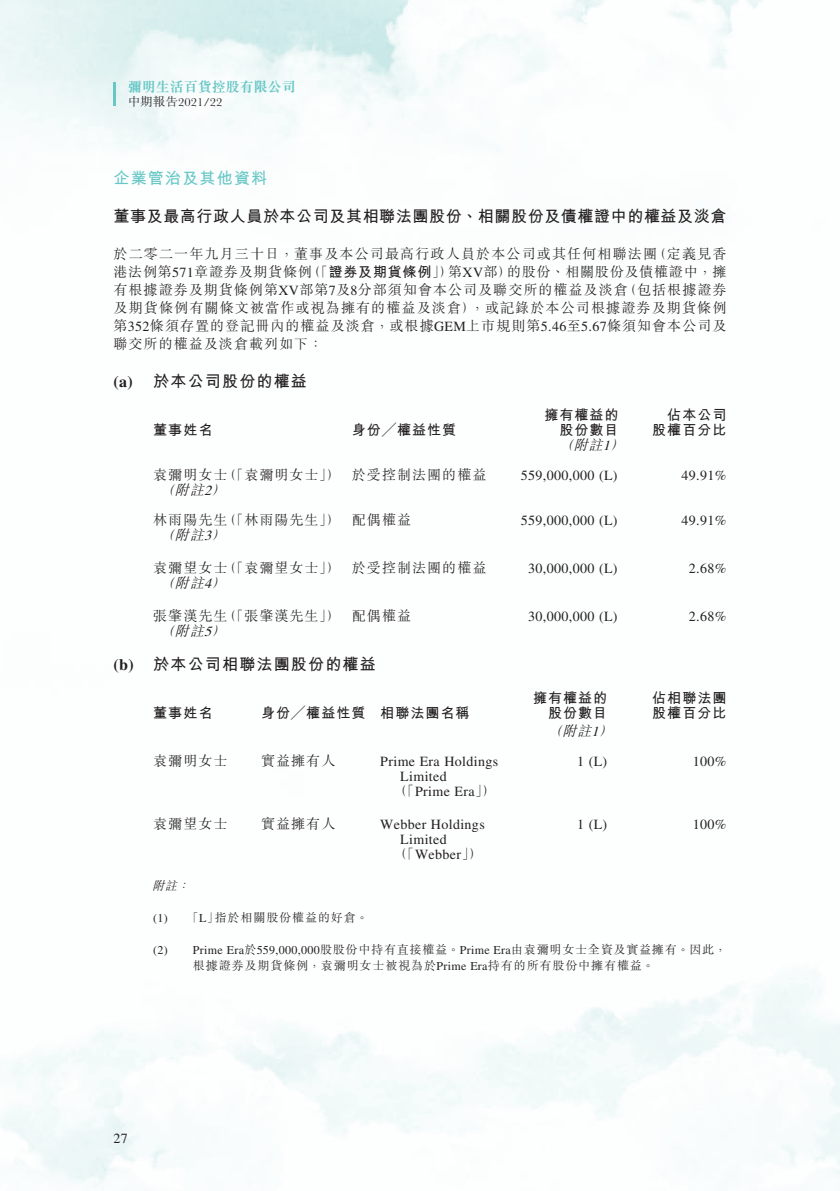
<style>
.page{position:relative;width:840px;height:1191px;background:#fff}
.page>*{position:absolute;margin:0;border:0;box-sizing:border-box;transform-origin:0 0}
.t1{font:700 16px "M Hei HK";letter-spacing:.035em;color:#231f20}
.t2{font:700 16px "M Hei HK";letter-spacing:.075em;color:#231f20}
.t3{font:700 16px "M Hei HK";letter-spacing:.075em;color:#66c7c5}
.t4{font:700 16px "Times LT Std";color:#231f20}
.t5{font:300 14px/18px "M Sung HK";letter-spacing:.075em;color:#231f20;text-align:right}
.t6{font:14px/15px "Times LT Std";letter-spacing:.025em;color:#231f20}
.t7{font:700 14px/15px "M Hei HK";letter-spacing:.075em;color:#231f20;text-align:right}
.t8{font:italic 300 14px "M Sung HK";color:#231f20}
.t9{font:300 14px "M Sung HK";letter-spacing:.055em;color:#231f20}
.t10{font:700 14px "M Sung HK";color:#66c7c5}
.t11{font:700 14px "M Hei HK";letter-spacing:.055em;color:#231f20}
.t12{font:300 12px "M Sung HK";letter-spacing:.075em;color:#231f20}
.t13{font:300 12px "M Sung HK";color:#231f20;scale:1.05 1}
.t14{font:12px "Times LT Std";color:#231f20}
.t15{font:italic 300 12px "M Sung HK";color:#231f20}
.s1{font-family:"Times LT Std";font-weight:400}
.s2{font-family:"M Sung HK";font-weight:300}
.s3{font-style:italic}
.s4{font-family:"Times LT Std";font-weight:400;font-style:italic}
</style>
<div class="page">
<img style="left:0;top:0;width:839px;height:1188px">
<hr style="left:113px;top:83px;width:3px;height:23px;background:#66c7c5">
<p class="t10" style="left:128px;top:77px;width:169px">彌明生活百貨控股有限公司</p>
<p class="t13" style="left:128px;top:93px;width:92px">中期報告2021/22</p>
<p class="t3" style="left:113px;top:167px;width:155px">企業管治及其他資料</p>
<p class="t1" style="left:113px;top:205px;width:614px">董事及最高行政人員於本公司及其相聯法團股份、相關股份及債權證中的權益及淡倉</p>
<p class="t5" style="left:652px;top:244px;width:75px">（定義見香</p>
<p class="t5" style="left:507px;top:244px;width:221px;text-align:left;text-indent:-393px">於二零二一年九月三十日，董事及本公司最高行政人員於本公司或其任何相聯法團<br>的股份、相關股份及債權證中，擁</p>
<p class="t9" style="left:113px;top:262px;width:200px">港法例第<span class="s1">571</span>章證券及期貨條例</p>
<p class="t5" style="left:448px;top:262px;width:65px">第<span class="s1">XV</span>部）</p>
<p class="t11" style="left:307px;top:261px;width:148px"><span class="s2">（「</span>證券及期貨條例<span class="s2">」）</span></p>
<p class="t5" style="left:470px;top:280px;width:257px;text-align:left;text-indent:-357px">有根據證券及期貨條例第<span class="s1">XV</span>部第及<span class="s1">7 8</span>分部須知會本公司及聯交所的權益及淡倉<br>，或記錄於本公司根據證券及期貨條例</p>
<p class="t5" style="left:622px;top:280px;width:105px">（包括根據證券</p>
<p class="t5" style="left:113px;top:298px;width:614px;text-align:left">及期貨條例有關條文被當作或視為擁有的權益及淡倉）<br>第<span class="s1">352</span>條須存置的登記冊內的權益及淡倉，或根據<span class="s1">GEM</span>上市規則第<span class="s1">5.46</span>至<span class="s1">5.67</span>條須知會本公司及聯交所的權益及淡倉載列如下：</p>
<p class="t2" style="left:153px;top:369px;width:155px">於本公司股份的權益</p>
<p class="t4" style="left:113px;top:371px;width:21px">a( )</p>
<p class="t4" style="left:113px;top:655px;width:22px">b( )</p>
<p class="t7" style="left:153px;top:421px;width:61px">董事姓名</p>
<p class="t5" style="left:153px;top:466px;width:79px;line-height:15px">袁彌明女士<span class="s3">(</span><span class="s4">2</span></p>
<p class="t5" style="left:222px;top:465px;width:119px">（「袁彌明女士 (「</p>
<p class="t8" style="left:174px;top:480px;width:35px">附註</p>
<p class="t8" style="left:160px;top:480px;width:20px">（</p>
<p class="t5" style="left:153px;top:511px;width:79px;line-height:15px">林雨陽先生<span class="s3">(</span><span class="s4">3</span></p>
<p class="t5" style="left:222px;top:510px;width:119px">（「林雨陽先生 (「</p>
<p class="t8" style="left:174px;top:525px;width:35px">附註</p>
<p class="t8" style="left:160px;top:525px;width:20px">（</p>
<p class="t5" style="left:153px;top:559px;width:79px;line-height:15px">袁彌望女士<span class="s3">(</span><span class="s4">4</span></p>
<p class="t5" style="left:222px;top:558px;width:119px">（「袁彌望女士 (「</p>
<p class="t8" style="left:174px;top:573px;width:35px">附註</p>
<p class="t8" style="left:160px;top:573px;width:20px">（</p>
<p class="t7" style="left:351px;top:421px;width:106px">身份╱權益性質</p>
<p class="t5" style="left:351px;top:465px;width:136px">於受控制法團的權益</p>
<p class="t5" style="left:351px;top:510px;width:61px">配偶權益</p>
<p class="t5" style="left:351px;top:558px;width:136px">於受控制法團的權益</p>
<p class="t5" style="left:351px;top:606px;width:61px">配偶權益</p>
<p class="t2" style="left:153px;top:652px;width:224px">於本公司相聯法團股份的權益</p>
<p class="t5" style="left:153px;top:607px;width:79px;line-height:15px">張肇漢先生<span class="s3">(</span><span class="s4">5</span></p>
<p class="t5" style="left:222px;top:606px;width:119px">（「張肇漢先生 (「</p>
<p class="t8" style="left:174px;top:621px;width:35px">附註</p>
<p class="t8" style="left:160px;top:621px;width:20px">（</p>
<p class="t7" style="left:153px;top:704px;width:61px">董事姓名</p>
<p class="t5" style="left:153px;top:751px;width:76px">袁彌明女士</p>
<p class="t5" style="left:153px;top:814px;width:76px">袁彌望女士</p>
<p class="t15" style="left:152px;top:877px;width:31px">附註</p>
<p class="t15" style="left:177px;top:877px;width:18px">：</p>
<p class="t7" style="left:261px;top:704px;width:106px">身份╱權益性質</p>
<p class="t5" style="left:261px;top:751px;width:76px">實益擁有人</p>
<p class="t5" style="left:261px;top:814px;width:76px">實益擁有人</p>
<p class="t14" style="left:153px;top:911px;width:16px">1( )</p>
<p class="t12" style="left:214px;top:909px;width:155px">指於相關股份權益的好倉。</p>
<p class="t12" style="left:187px;top:909px;width:33px">「<span class="s1">L</span>」</p>
<p class="t7" style="left:380px;top:704px;width:91px">相聯法團名稱</p>
<p class="t6" style="left:380px;top:754px;width:119px">Prime Era Holdings</p>
<p class="t6" style="left:393px;top:769px;width:104px;text-indent:7px">Limited<br><span class="s2">（「</span>Prime Era <span class="s2">(「</span></p>
<p class="t6" style="left:380px;top:817px;width:106px">Webber Holdings</p>
<p class="t6" style="left:393px;top:832px;width:91px;text-indent:7px">Limited<br><span class="s2">（「</span>Webber <span class="s2">(「</span></p>
<p class="t7" style="left:544px;top:406px;width:76px">擁有權益的股份數目</p>
<p class="t7" style="left:651px;top:406px;width:76px">佔本公司股權百分比</p>
<p class="t8" style="left:602px;top:435px;width:28px">(<span class="s1">1</span></p>
<p class="t8" style="left:573px;top:435px;width:35px">附註</p>
<p class="t8" style="left:558px;top:435px;width:20px">（</p>
<p class="t6" style="left:520px;top:467px;width:98px">559,000,000 (L(</p>
<p class="t6" style="left:681px;top:467px;width:46px">49.91%</p>
<p class="t6" style="left:520px;top:512px;width:98px">559,000,000 (L(</p>
<p class="t6" style="left:681px;top:512px;width:46px">49.91%</p>
<p class="t6" style="left:528px;top:560px;width:91px">30,000,000 (L(</p>
<p class="t6" style="left:688px;top:560px;width:39px">2.68%</p>
<p class="t6" style="left:528px;top:608px;width:91px">30,000,000 (L(</p>
<p class="t6" style="left:688px;top:608px;width:39px">2.68%</p>
<p class="t7" style="left:532px;top:689px;width:76px">擁有權益的股份數目</p>
<p class="t7" style="left:651px;top:689px;width:76px;text-align:left">佔相聯法團股權百分比</p>
<p class="t8" style="left:591px;top:721px;width:28px">(<span class="s1">1</span></p>
<p class="t8" style="left:561px;top:721px;width:35px">附註</p>
<p class="t8" style="left:547px;top:721px;width:20px">（</p>
<p class="t6" style="left:576px;top:754px;width:32px">1 (L(</p>
<p class="t6" style="left:576px;top:817px;width:32px">1 (L(</p>
<p class="t6" style="left:692px;top:754px;width:35px">100%</p>
<p class="t6" style="left:692px;top:817px;width:35px">100%</p>
<p class="t14" style="left:153px;top:943px;width:16px">2( )</p>
<p class="t12" style="left:193px;top:941px;width:534px"><span class="s1">Prime Era</span>於<span class="s1">559,000,000</span>股股份中持有直接權益。<span class="s1">Prime Era</span>由袁彌明女士全資及實益擁有。因此，</p>
<p class="t12" style="left:193px;top:957px;width:462px">根據證券及期貨條例，袁彌明女士被視為於<span class="s1">Prime Era</span>持有的所有股份中擁有權益。</p>
<p class="t6" style="left:113px;top:1130px;width:16px">27</p>
</div>
